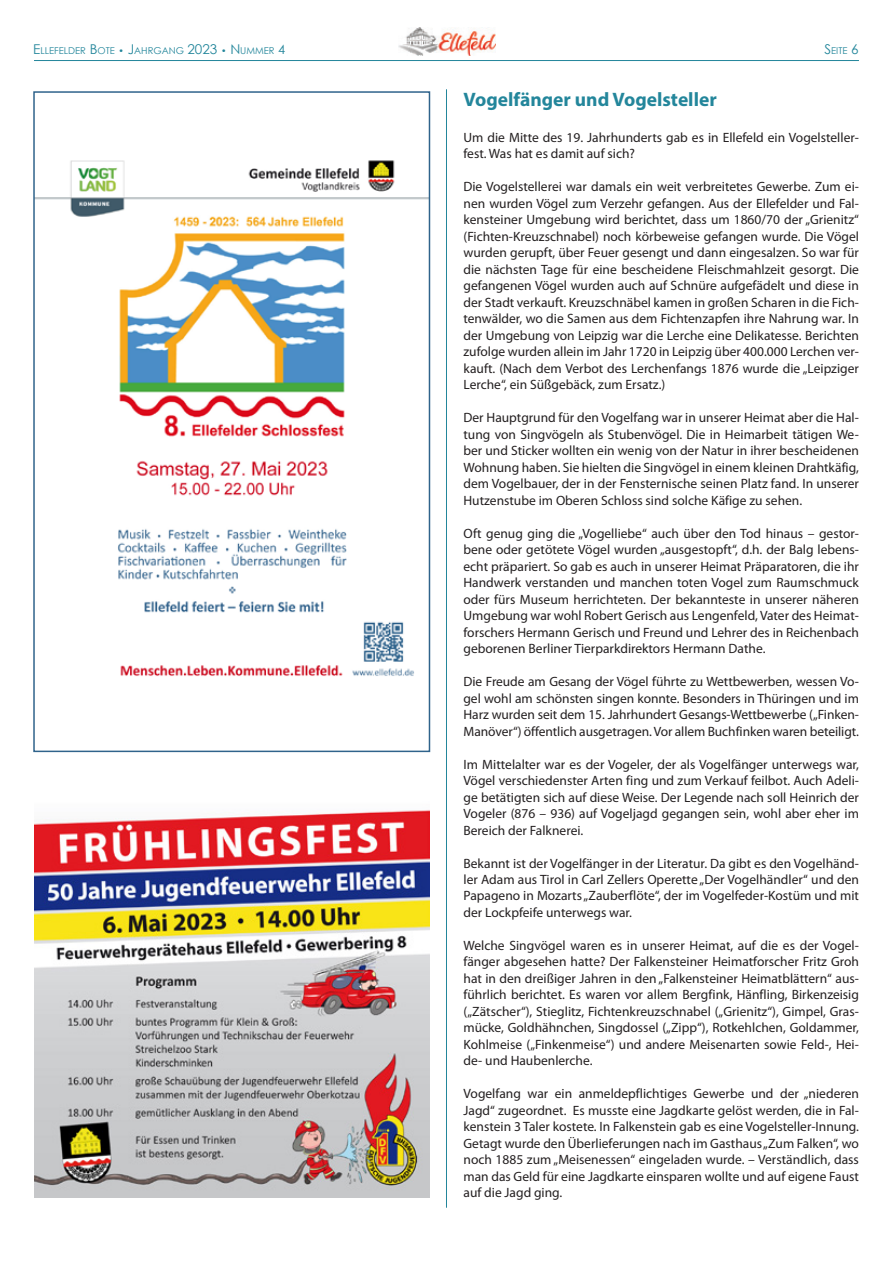
<style>
.page{position:relative;width:893px;height:1263px;background:#fff}
.page>*{position:absolute;margin:0;border:0;box-sizing:border-box;transform-origin:0 0}
.t1{font:700 19.5px "Myriad Pro";color:#23869b}
.t2{font:13.5px/16.5px "Myriad Pro";color:#231f20;text-align:justify}
.t3{font:9.45px "Century Gothic";color:#23869b}
.s1{font-size:13.5px}
.s2{font-size:9px}
.s3{font-size:12.75px}
</style>
<div class="page">
<img style="left:399px;top:28px;width:97px;height:28px">
<hr style="left:34px;top:60px;width:825px;height:1px;background:#23869b">
<hr style="left:446px;top:89px;width:1px;height:1119px;background:#23869b">
<img style="left:36px;top:160px;width:391px;height:516px">
<div style="left:33px;top:91px;width:397px;height:661px;border:2px solid #2f638b"></div>
<img style="left:34px;top:810px;width:395px;height:387px">
<p class="t3" style="left:33px;top:44px;width:254px"><span class="s1">E</span>LLEFELDER <span class="s1">B</span>OTE <span class="s2">•</span> <span class="s1">J</span>AHRGANG <span class="s1">2023</span> <span class="s2">•</span> <span class="s1">N</span> UMMER <span class="s3">4</span></p>
<p class="t3" style="left:824px;top:44px;width:36px"><span class="s1">S</span>EITE <span class="s1">6</span></p>
<h1 class="t1" style="left:463px;top:87px;width:255px">Vogelfänger und Vogelsteller</h1>
<p class="t2" style="left:463px;top:129px;width:397px">Um die Mitte des 19. Jahrhunderts gab es in Ellefeld ein Vogelsteller&shy;fest. Was hat es damit auf sich?</p>
<p class="t2" style="left:463px;top:178px;width:397px">Die Vogelstellerei war damals ein weit verbreitetes Gewerbe. Zum ei&shy;nen wurden Vögel zum Verzehr gefangen. Aus der Ellefelder und Fal&shy;kensteiner Umgebung wird berichtet, dass um 1860/70 der „Grienitz“ (Fichten-Kreuzschnabel) noch körbeweise gefangen wurde. Die Vögel wurden gerupft, über Feuer gesengt und dann eingesalzen. So war für die nächsten Tage für eine bescheidene Fleischmahlzeit gesorgt. Die gefangenen Vögel wurden auch auf Schnüre aufgefädelt und diese in der Stadt verkauft. Kreuzschnäbel kamen in großen Scharen in die Fich&shy;tenwälder, wo die Samen aus dem Fichtenzapfen ihre Nahrung war. In der Umgebung von Leipzig war die Lerche eine Delikatesse. Berichten zufolge wurden allein im Jahr 1720 in Leipzig über 400.000 Lerchen ver&shy;kauft. (Nach dem Verbot des Lerchenfangs 1876 wurde die „Leipziger Lerche“, ein Süßgebäck, zum Ersatz.)</p>
<p class="t2" style="left:463px;top:409px;width:397px">Der Hauptgrund für den Vogelfang war in unserer Heimat aber die Hal&shy;tung von Singvögeln als Stubenvögel. Die in Heimarbeit tätigen We&shy;ber und Sticker wollten ein wenig von der Natur in ihrer bescheidenen Wohnung haben. Sie hielten die Singvögel in einem kleinen Drahtkäfig, dem Vogelbauer, der in der Fensternische seinen Platz fand. In unserer Hutzenstube im Oberen Schloss sind solche Käfige zu sehen.</p>
<p class="t2" style="left:463px;top:524px;width:397px">Oft genug ging die „Vogelliebe“ auch über den Tod hinaus – gestor&shy;bene oder getötete Vögel wurden „ausgestopft“, d.h. der Balg lebens&shy;echt präpariert. So gab es auch in unserer Heimat Präparatoren, die ihr Handwerk verstanden und manchen toten Vogel zum Raumschmuck oder fürs Museum herrichteten. Der bekannteste in unserer näheren Umgebung war wohl Robert Gerisch aus Lengenfeld, Vater des Heimat&shy;forschers Hermann Gerisch und Freund und Lehrer des in Reichenbach geborenen Berliner Tierparkdirektors Hermann Dathe.</p>
<p class="t2" style="left:463px;top:673px;width:397px">Die Freude am Gesang der Vögel führte zu Wettbewerben, wessen Vo&shy;gel wohl am schönsten singen konnte. Besonders in Thüringen und im Harz wurden seit dem 15. Jahrhundert Gesangs-Wettbewerbe („Finken-Manöver“) öffentlich ausgetragen. Vor allem Buchfinken waren beteiligt.</p>
<p class="t2" style="left:463px;top:755px;width:397px">Im Mittelalter war es der Vogeler, der als Vogelfänger unterwegs war, Vögel verschiedenster Arten fing und zum Verkauf feilbot. Auch Adeli&shy;ge betätigten sich auf diese Weise. Der Legende nach soll Heinrich der Vogeler (876 – 936) auf Vogeljagd gegangen sein, wohl aber eher im Bereich der Falknerei.</p>
<p class="t2" style="left:463px;top:854px;width:397px">Bekannt ist der Vogelfänger in der Literatur. Da gibt es den Vogelhänd&shy;ler Adam aus Tirol in Carl Zellers Operette „Der Vogelhändler“ und den Papageno in Mozarts „Zauberflöte“, der im Vogelfeder-Kostüm und mit der Lockpfeife unterwegs war.</p>
<p class="t2" style="left:463px;top:937px;width:397px">Welche Singvögel waren es in unserer Heimat, auf die es der Vogel&shy;fänger abgesehen hatte? Der Falkensteiner Heimatforscher Fritz Groh hat in den dreißiger Jahren in den „Falkensteiner Heimatblättern“ aus&shy;führlich berichtet. Es waren vor allem Bergfink, Hänfling, Birkenzeisig („Zätscher“), Stieglitz, Fichtenkreuzschnabel („Grienitz“), Gimpel, Gras&shy;mücke, Goldhähnchen, Singdossel („Zipp“), Rotkehlchen, Goldammer, Kohlmeise („Finkenmeise“) und andere Meisenarten sowie Feld-, Hei&shy;de- und Haubenlerche.</p>
<p class="t2" style="left:463px;top:1085px;width:397px">Vogelfang war ein anmeldepflichtiges Gewerbe und der „niederen Jagd“ zugeordnet. Es musste eine Jagdkarte gelöst werden, die in Fal&shy;kenstein 3 Taler kostete. In Falkenstein gab es eine Vogelsteller-Innung.<br>Getagt wurde den Überlieferungen nach im Gasthaus „Zum Falken“, wo noch 1885 zum „Meisenessen“ eingeladen wurde. – Verständlich, dass man das Geld für eine Jagdkarte einsparen wollte und auf eigene Faust auf die Jagd ging.</p>
</div>
